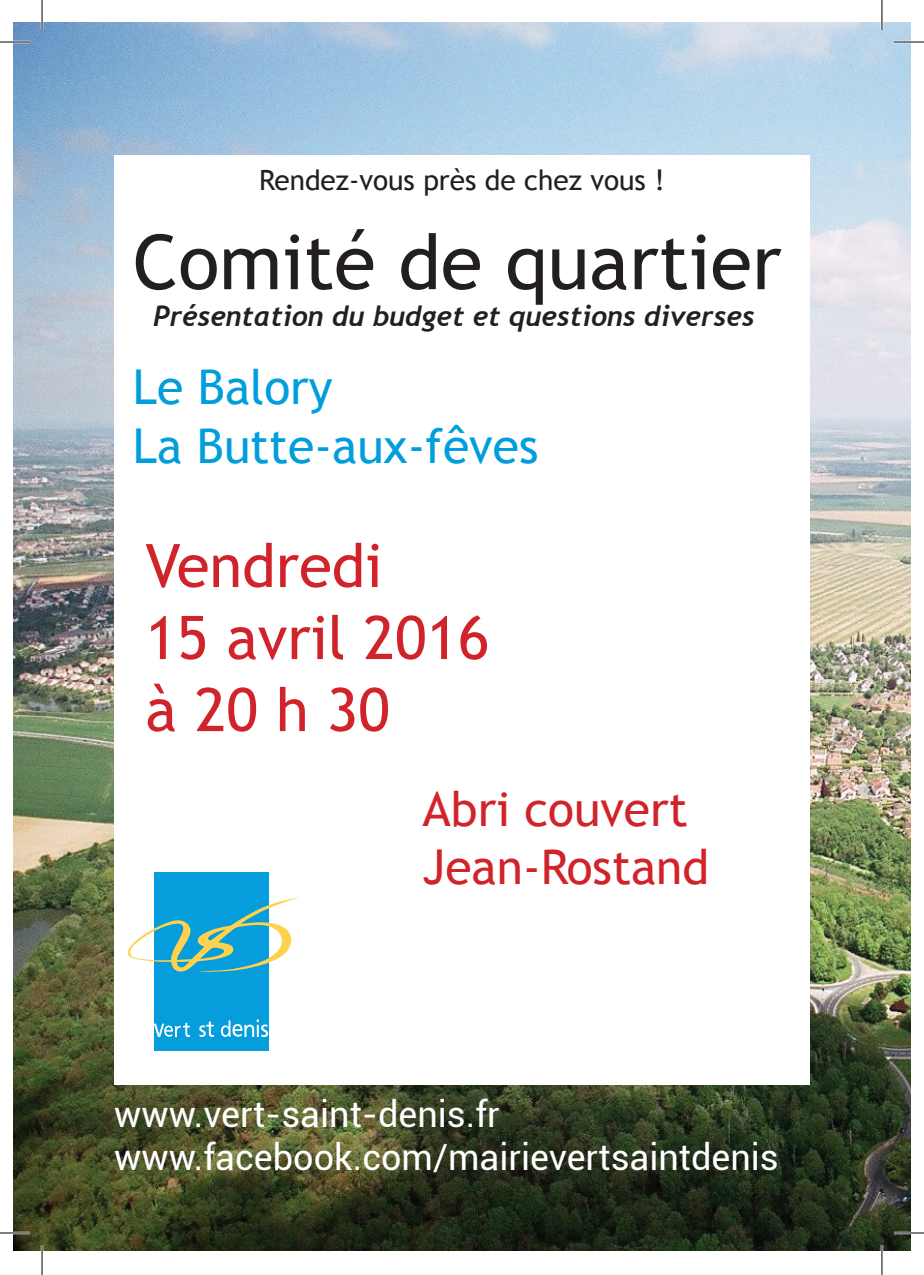
<style>
.page{position:relative;width:924px;height:1275px;background:#fff}
.page>*{position:absolute;margin:0;border:0;box-sizing:border-box;transform-origin:0 0}
.t1{font:76px "Trebuchet MS";color:#231f20}
.t2{font:60px/72px "Trebuchet MS";color:#d1232a}
.t3{font:48px/58.4px "Trebuchet MS";color:#009edc}
.t4{font:48px/57.6px "Trebuchet MS";color:#d1232a}
.t5{font:36px/43.2px "Roboto";color:#fff}
.t6{font:italic 700 28px "Trebuchet";color:#231f20}
.t7{font:28px "Trebuchet MS";color:#231f20}
</style>
<div class="page">
<img style="left:14px;top:22px;width:895px;height:1228px">
<div style="left:114px;top:155px;width:695px;height:930px;background:#fff"></div>
<div style="left:154px;top:872px;width:114px;height:179px;background:#069ddc"></div>
<svg style="left:128px;top:897px;width:171px;height:77px"></svg>
<svg style="left:154px;top:1022px;width:36px;height:15px"></svg>
<svg style="left:199px;top:1021px;width:15px;height:16px"></svg>
<svg style="left:221px;top:1019px;width:47px;height:18px"></svg>
<hr style="left:0;top:41px;width:30px;height:2px;background:#fff">
<hr style="left:893px;top:41px;width:30px;height:2px;background:#fff">
<hr style="left:0;top:1231px;width:30px;height:3px;background:#fff">
<hr style="left:893px;top:1231px;width:30px;height:3px;background:#fff">
<hr style="left:41px;top:0;width:2px;height:30px;background:#fff">
<hr style="left:41px;top:1245px;width:2px;height:30px;background:#fff">
<hr style="left:880px;top:0;width:2px;height:30px;background:#fff">
<hr style="left:880px;top:1245px;width:2px;height:30px;background:#fff">
<hr style="left:0;top:42px;width:30px;height:1px;background:#000">
<hr style="left:893px;top:42px;width:30px;height:1px;background:#000">
<hr style="left:0;top:1232px;width:30px;height:1px;background:#000">
<hr style="left:893px;top:1232px;width:30px;height:1px;background:#000">
<hr style="left:42px;top:0;width:1px;height:30px;background:#000">
<hr style="left:42px;top:1245px;width:1px;height:30px;background:#000">
<hr style="left:881px;top:0;width:1px;height:30px;background:#000">
<hr style="left:881px;top:1245px;width:1px;height:30px;background:#000">
<p class="t7" style="left:259px;top:164px;width:406px">Rendez-vous près de chez vous !</p>
<h1 class="t1" style="left:133px;top:217px;width:650px">Comité de quartier</h1>
<p class="t6" style="left:153px;top:299px;width:602px">Présentation du budget et questions diverses</p>
<h3 class="t3" style="left:133px;top:359px;width:407px">Le Balory<br>La Butte-aux-fêves</h3>
<h2 class="t2" style="left:145px;top:530px;width:345px">Vendredi<br>15 avril 2016 à 20 h 30</h2>
<h3 class="t4" style="left:422px;top:780px;width:288px">Abri couvert<br>Jean-Rostand</h3>
<p class="t5" style="left:114px;top:1091px;width:665px">www.vert-saint-denis.fr www.facebook.com/mairievertsaintdenis</p>
</div>
